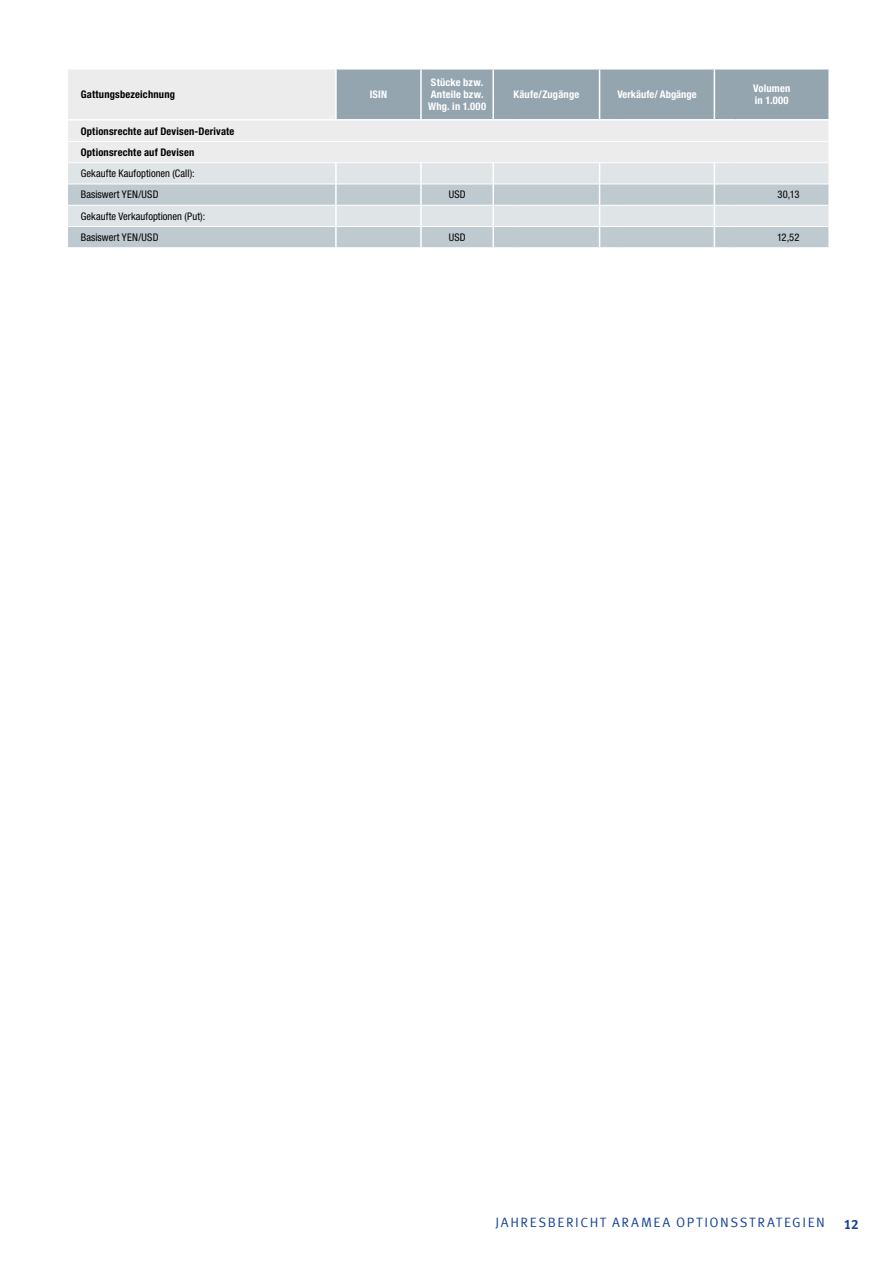
<style>
.page{position:relative;width:893px;height:1263px;background:#fff}
.page>*{position:absolute;margin:0;border:0;box-sizing:border-box;transform-origin:0 0}
.t1{font:13.5px "Meta Offc Pro Norm";letter-spacing:.12em;color:#134094}
.t2{font:700 13.5px "Meta Offc Pro";color:#134094}
.t3{font:condensed 10.5px/21.3px "Helvetica Neue LTW1 G";letter-spacing:.005em;color:#000}
.t4{font:700 condensed 10.5px/11.7px "Helvetica Neue LTW1 G";letter-spacing:.015em;color:#fff}
.t5{font:700 condensed 10.5px/21.3px "Helvetica Neue LTW1 G";letter-spacing:.02em;color:#000}
</style>
<div class="page">
<div style="left:68px;top:69px;width:268px;height:51px;background:#ececed"></div>
<div style="left:337px;top:70px;width:491px;height:49px;background:#94a5b0"></div>
<div style="left:68px;top:120px;width:761px;height:21px;background:#ececed"></div>
<div style="left:68px;top:141px;width:761px;height:22px;background:#ececed"></div>
<hr style="left:68px;top:68px;width:268px;height:2px;background:#fff">
<hr style="left:68px;top:141px;width:268px;height:1px;background:#fff">
<hr style="left:336px;top:141px;width:85px;height:1px;background:#fff">
<hr style="left:421px;top:141px;width:72px;height:1px;background:#fff">
<svg style="left:493px;top:141px;width:21px;height:1px"></svg>
<hr style="left:514px;top:141px;width:86px;height:1px;background:#fff">
<svg style="left:600px;top:141px;width:21px;height:1px"></svg>
<hr style="left:621px;top:141px;width:93px;height:1px;background:#fff">
<svg style="left:714px;top:141px;width:22px;height:1px"></svg>
<hr style="left:736px;top:141px;width:92px;height:1px;background:#fff">
<hr style="left:68px;top:119px;width:268px;height:2px;background:#fff">
<hr style="left:336px;top:119px;width:85px;height:2px;background:#fff">
<hr style="left:421px;top:119px;width:72px;height:2px;background:#fff">
<hr style="left:600px;top:119px;width:21px;height:2px;background:#fff">
<hr style="left:621px;top:119px;width:93px;height:2px;background:#fff">
<hr style="left:714px;top:119px;width:22px;height:2px;background:#fff">
<hr style="left:736px;top:119px;width:94px;height:2px;background:#fff">
<hr style="left:335px;top:70px;width:2px;height:49px;background:#fff">
<hr style="left:714px;top:70px;width:1px;height:49px;background:#fff">
<hr style="left:420px;top:70px;width:2px;height:49px;background:#fff">
<hr style="left:492px;top:70px;width:2px;height:49px;background:#fff">
<hr style="left:599px;top:70px;width:1px;height:49px;background:#fff">
<hr style="left:493px;top:119px;width:21px;height:2px;background:#fff">
<hr style="left:514px;top:119px;width:86px;height:2px;background:#fff">
<hr style="left:828px;top:121px;width:2px;height:20px;background:#fff">
<hr style="left:828px;top:141px;width:2px;height:22px;background:#fff">
<svg style="left:68px;top:162px;width:761px;height:86px;background:#d2d9dd"></svg>
<hr style="left:828px;top:226px;width:2px;height:21px;background:#fff">
<p class="t5" style="left:81px;top:84px;width:96px">Gattungsbezeichnung</p>
<p class="t4" style="left:370px;top:89px;width:19px">ISIN</p>
<p class="t4" style="left:428px;top:77px;width:59px">Stücke bzw.<br>Anteile bzw.<br>Whg. in 1.000</p>
<p class="t4" style="left:513px;top:89px;width:67px">Käufe/Zugänge</p>
<p class="t4" style="left:617px;top:89px;width:81px">Verkäufe/ Abgänge</p>
<p class="t4" style="left:753px;top:83px;width:39px">Volumen in 1.000</p>
<p class="t5" style="left:81px;top:120px;width:155px">Optionsrechte auf Devisen-Derivate<br>Optionsrechte auf Devisen</p>
<p class="t3" style="left:81px;top:163px;width:115px">Gekaufte Kaufoptionen (Call):<br>Basiswert YEN/USD</p>
<p class="t3" style="left:449px;top:184px;width:18px">USD</p>
<p class="t3" style="left:778px;top:184px;width:23px">30,13</p>
<p class="t3" style="left:81px;top:205px;width:126px">Gekaufte Verkaufoptionen (Put):<br>Basiswert YEN/USD</p>
<p class="t3" style="left:449px;top:227px;width:18px">USD</p>
<p class="t3" style="left:777px;top:227px;width:24px">12,52</p>
<p class="t1" style="left:495px;top:1211px;width:209px">JAHRESBERICHT ARA MEA OPTIO</p>
<p class="t1" style="left:720px;top:1211px;width:39px">NSSTRATEGIE</p>
<p class="t1" style="left:816px;top:1211px;width:10px">N</p>
<p class="t2" style="left:844px;top:1214px;width:17px">12</p>
</div>
